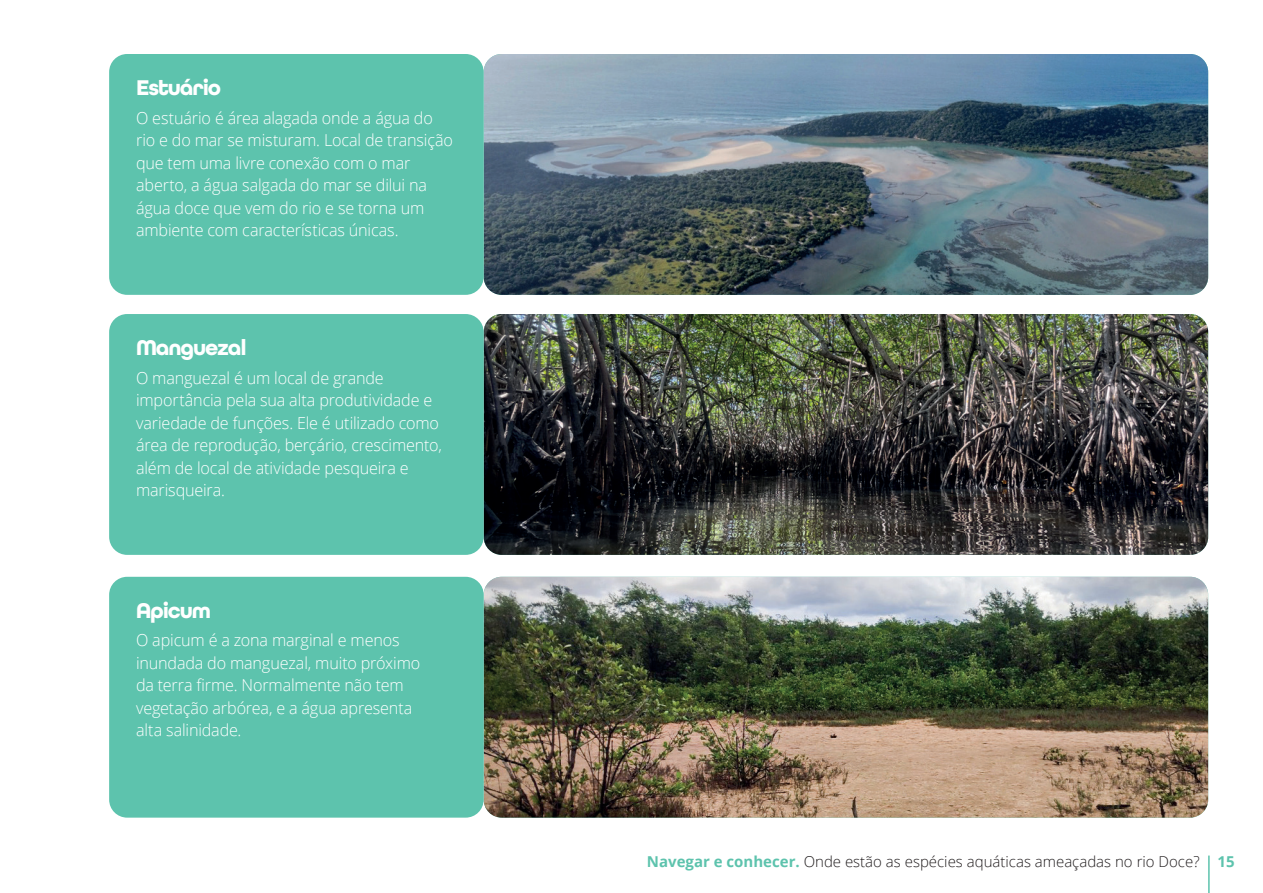
<style>
.page{position:relative;width:1263px;height:893px;background:#fff}
.page>*{position:absolute;margin:0;border:0;box-sizing:border-box;transform-origin:0 0}
.t1{font:700 22.5px "All Round Gothic";letter-spacing:-.05em;color:#fff}
.t2{font:300 16.5px/22.5px "Open Sans";letter-spacing:-.01em;color:#fff}
.t3{font:300 15px "Open Sans";color:#231f20}
.s1{font-weight:700;color:#5dc3ad}
</style>
<div class="page">
<img style="left:484px;top:54px;width:724px;height:241px">
<div style="left:109px;top:54px;width:375px;height:241px;background:#5dc3ad;border-radius:18px"></div>
<img style="left:484px;top:314px;width:724px;height:241px">
<div style="left:109px;top:314px;width:375px;height:241px;background:#5dc3ad;border-radius:18px"></div>
<img style="left:484px;top:577px;width:724px;height:241px">
<div style="left:109px;top:577px;width:375px;height:241px;background:#5dc3ad;border-radius:18px"></div>
<hr style="left:1208px;top:855px;width:2px;height:38px;background:#5dc3ad">
<h1 class="t1" style="left:136px;top:74px;width:87px">Estuário</h1>
<p class="t2" style="left:136px;top:106px;width:318px">O estuário é área alagada onde a água do rio e do mar se misturam. Local de transição que tem uma livre conexão com o mar aberto, a água salgada do mar se dilui na água doce que vem do rio e se torna um ambiente com características únicas.</p>
<h1 class="t1" style="left:136px;top:334px;width:112px">Manguezal</h1>
<p class="t2" style="left:136px;top:366px;width:307px">O manguezal é um local de grande importância pela sua alta produtividade e variedade de funções. Ele é utilizado como área de reprodução, berçário, crescimento, além de local de atividade pesqueira e marisqueira.</p>
<h1 class="t1" style="left:136px;top:597px;width:77px">Apicum</h1>
<p class="t2" style="left:136px;top:629px;width:286px">O apicum é a zona marginal e menos inundada do manguezal, muito próximo da terra firme. Normalmente não tem vegetação arbórea, e a água apresenta alta salinidade.</p>
<p class="t3" style="left:647px;top:851px;width:589px"><span class="s1">Navegar e conhecer.</span> Onde estão as espécies aquáticas ameaçadas no rio Doce? <span class="s1">15</span></p>
</div>
